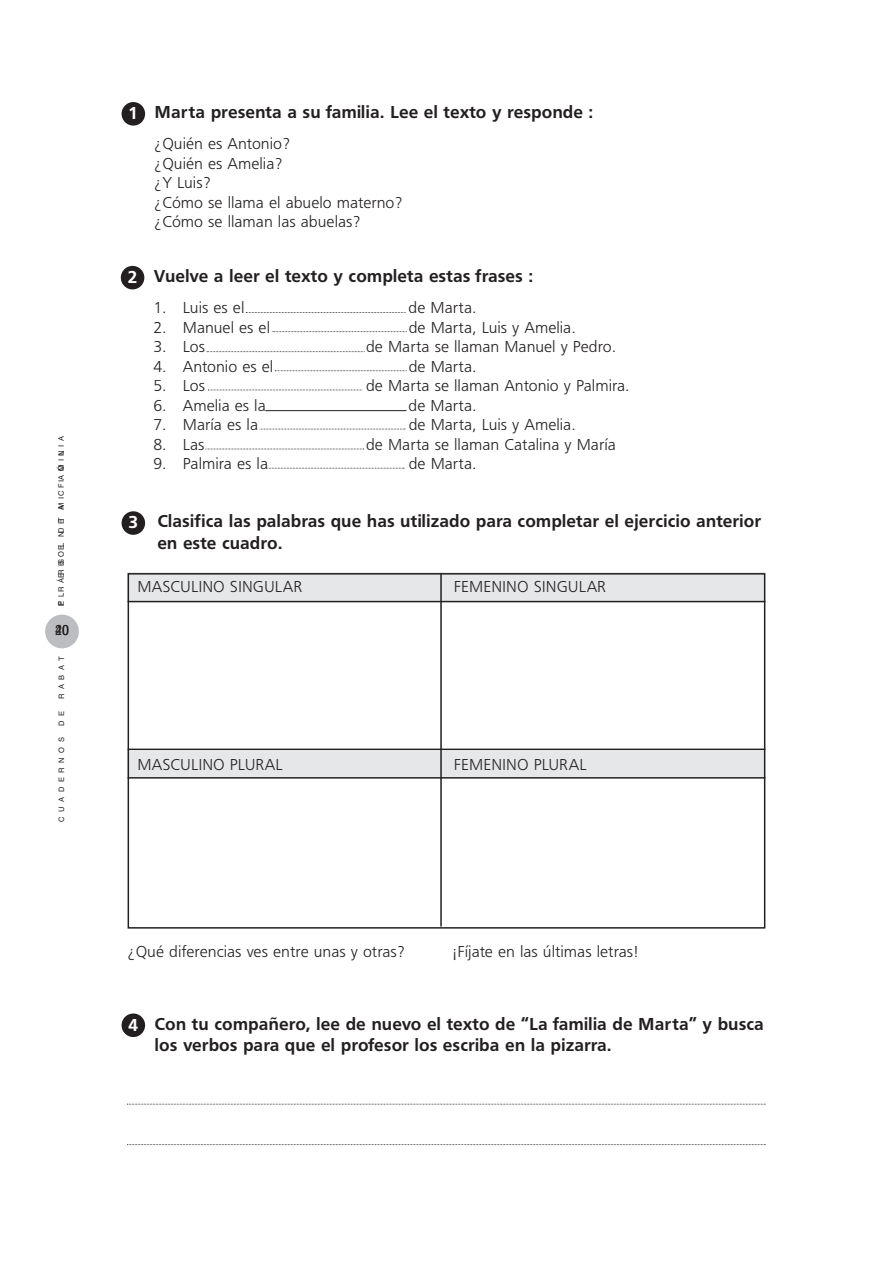
<style>
.page{position:relative;width:893px;height:1263px;background:#fff}
.page>*{position:absolute;margin:0;border:0;box-sizing:border-box;transform-origin:0 0}
.t1{font:18px/21.6px "Frugal Sans Bold DTC";color:#231f20}
.t2{font:18px "Frugal Sans Bold DTC";color:#fff}
.t3{font:16.5px/19.5px "Frugal Sans Light DTC";color:#231f20}
.t4{font:condensed 14.25px "Helvetica Neue";color:#231f20}
.t5{font:7.5px "Helvetica";letter-spacing:.61em;color:#231f20}
.t6{font:7.5px "Helvetica";letter-spacing:1.165em;color:#231f20}
.t7{font:7.5px "Helvetica";letter-spacing:.5em;color:#231f20}
.s1{color:#fff}
</style>
<div class="page">
<div style="left:45px;top:615px;width:34px;height:33px;background:#bcbdc0;border-radius:50%"></div>
<div style="left:128px;top:573px;width:637px;height:29px;background:#e6e7e9"></div>
<div style="left:122px;top:102px;width:23px;height:24px;background:#231f20;border-radius:50%"></div>
<div style="left:121px;top:266px;width:23px;height:23px;background:#231f20;border-radius:50%"></div>
<svg style="left:246px;top:312px;width:160px;height:1px"></svg>
<svg style="left:273px;top:331px;width:134px;height:1px"></svg>
<svg style="left:207px;top:351px;width:158px;height:1px"></svg>
<svg style="left:275px;top:370px;width:132px;height:1px"></svg>
<svg style="left:208px;top:390px;width:155px;height:1px"></svg>
<hr style="left:265px;top:410px;width:141px;height:1px;background:#231f20">
<svg style="left:260px;top:429px;width:146px;height:1px"></svg>
<svg style="left:205px;top:449px;width:159px;height:1px"></svg>
<svg style="left:267px;top:468px;width:138px;height:1px"></svg>
<div style="left:122px;top:511px;width:23px;height:24px;background:#231f20;border-radius:50%"></div>
<hr style="left:128px;top:601px;width:637px;height:1px;background:#231f20">
<hr style="left:128px;top:748px;width:637px;height:2px;background:#231f20">
<hr style="left:128px;top:777px;width:637px;height:1px;background:#231f20">
<div style="left:128px;top:751px;width:637px;height:26px;background:#e6e7e9"></div>
<hr style="left:440px;top:573px;width:2px;height:353px;background:#231f20">
<div style="left:128px;top:573px;width:637px;height:356px;border:2px solid #231f20"></div>
<div style="left:122px;top:1013px;width:23px;height:24px;background:#231f20;border-radius:50%"></div>
<svg style="left:127px;top:1104px;width:639px;height:1px"></svg>
<svg style="left:127px;top:1144px;width:639px;height:1px"></svg>
<p class="t7" style="left:57px;top:488px;width:53px;rotate:-90deg">FAMILIA</p>
<p class="t6" style="left:57px;top:606px;width:156px;rotate:-90deg">PRESENTACIÓN</p>
<p class="t4" style="left:55px;top:625px;width:15px">20</p>
<p class="t5" style="left:57px;top:509px;width:14px;rotate:-90deg">M I</p>
<p class="t5" style="left:57px;top:533px;width:16px;rotate:-90deg">D E</p>
<p class="t5" style="left:57px;top:583px;width:42px;rotate:-90deg">ÁRBOL</p>
<p class="t5" style="left:57px;top:606px;width:14px;rotate:-90deg">E L</p>
<p class="t4" style="left:55px;top:625px;width:8px">4</p>
<p class="t5" style="left:57px;top:699px;width:44px;rotate:-90deg">RABAT</p>
<p class="t5" style="left:57px;top:726px;width:17px;rotate:-90deg">D E</p>
<p class="t5" style="left:57px;top:822px;width:86px;rotate:-90deg">CUADERNOS</p>
<p class="t1" style="left:129px;top:101px;width:466px"><span class="s1">1</span> Marta presenta a su familia. Lee el texto y responde :</p>
<p class="t3" style="left:154px;top:134px;width:250px">¿Quién es Antonio?<br>¿Quién es Amelia?<br>¿Y Luis?<br>¿Cómo se llama el abuelo materno? ¿Cómo se llaman las abuelas?</p>
<p class="t1" style="left:128px;top:265px;width:407px"><span class="s1">2</span> Vuelve a leer el texto y completa estas frases :</p>
<p class="t3" style="left:153px;top:298px;width:92px">1. Luis es el</p>
<p class="t3" style="left:409px;top:298px;width:69px">de Marta.</p>
<p class="t3" style="left:153px;top:317px;width:118px">2. Manuel es el</p>
<p class="t3" style="left:409px;top:317px;width:169px">de Marta, Luis y Amelia.</p>
<p class="t3" style="left:153px;top:337px;width:53px">3. Los</p>
<p class="t3" style="left:366px;top:337px;width:252px">de Marta se llaman Manuel y Pedro.</p>
<p class="t3" style="left:153px;top:356px;width:121px">4. Antonio es el</p>
<p class="t3" style="left:409px;top:356px;width:69px">de Marta.</p>
<p class="t3" style="left:153px;top:376px;width:53px">5. Los</p>
<p class="t3" style="left:366px;top:376px;width:265px">de Marta se llaman Antonio y Palmira.</p>
<p class="t3" style="left:153px;top:395px;width:114px">6. Amelia es la</p>
<p class="t3" style="left:409px;top:395px;width:69px">de Marta.</p>
<p class="t3" style="left:153px;top:415px;width:106px">7. María es la</p>
<p class="t3" style="left:409px;top:415px;width:169px">de Marta, Luis y Amelia.</p>
<p class="t3" style="left:153px;top:434px;width:53px">8. Las</p>
<p class="t3" style="left:366px;top:434px;width:251px">de Marta se llaman Catalina y María</p>
<p class="t3" style="left:153px;top:454px;width:116px">9. Palmira es la</p>
<p class="t3" style="left:409px;top:454px;width:69px">de Marta.</p>
<p class="t2" style="left:129px;top:511px;width:11px">3</p>
<p class="t1" style="left:157px;top:510px;width:605px">Clasifica las palabras que has utilizado para completar el ejercicio anterior en este cuadro.</p>
<p class="t3" style="left:138px;top:576px;width:166px">MASCULINO SINGULAR</p>
<p class="t3" style="left:454px;top:576px;width:154px">FEMENINO SINGULAR</p>
<p class="t3" style="left:138px;top:754px;width:147px">MASCULINO PLURAL</p>
<p class="t3" style="left:454px;top:754px;width:134px">FEMENINO PLURAL</p>
<p class="t3" style="left:128px;top:941px;width:279px">¿Qué diferencias ves entre unas y otras?</p>
<p class="t3" style="left:452px;top:941px;width:189px">¡Fíjate en las últimas letras!</p>
<p class="t2" style="left:129px;top:1014px;width:11px">4</p>
<p class="t1" style="left:155px;top:1013px;width:611px">Con tu compañero, lee de nuevo el texto de “La familia de Marta” y busca los verbos para que el profesor los escriba en la pizarra.</p>
</div>
